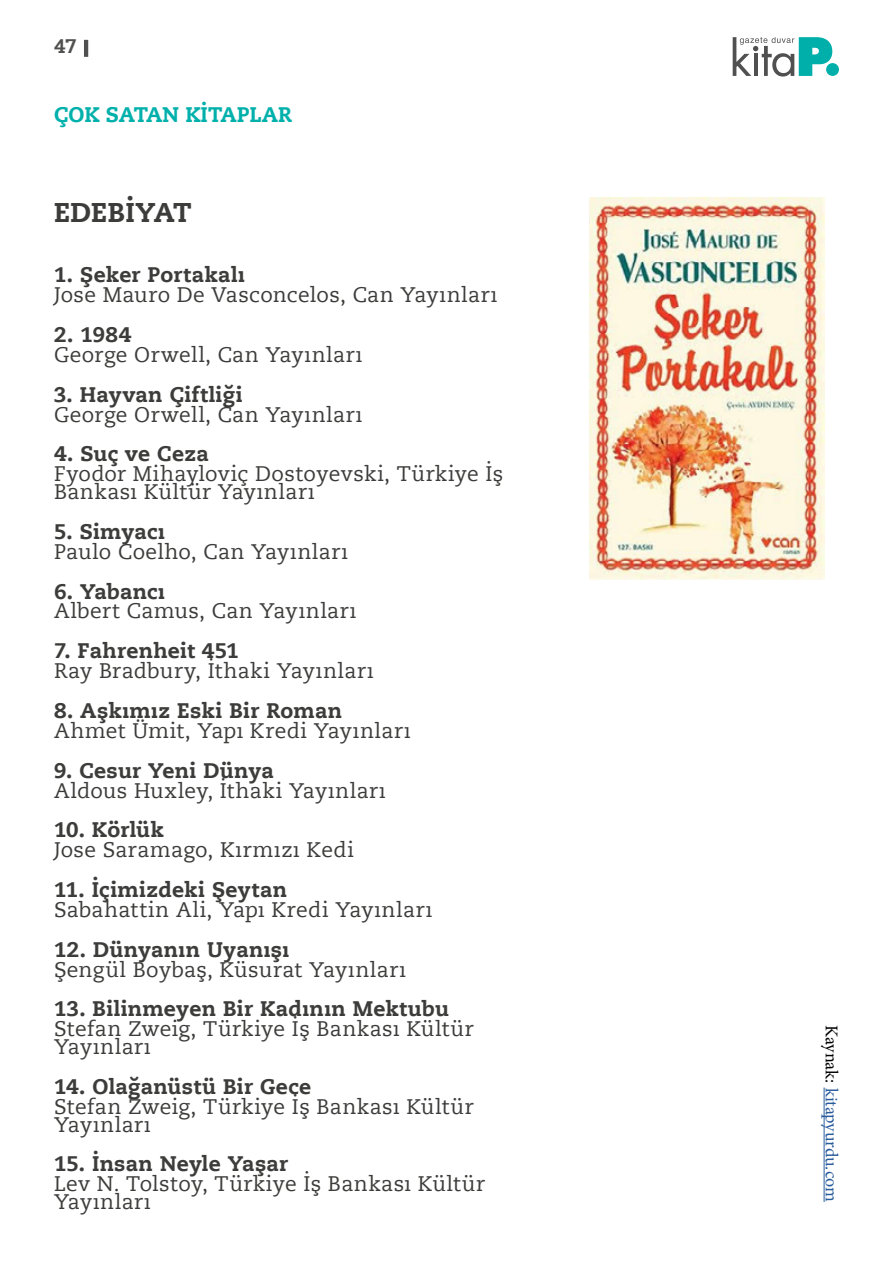
<style>
.page{position:relative;width:893px;height:1263px;background:#fff}
.page>*{position:absolute;margin:0;border:0;box-sizing:border-box;transform-origin:0 0}
.t1{font:700 27px "Caecilia LT Std Roman";letter-spacing:.005em;color:#3c3c3b}
.t2{font:21px/17.7px "Caecilia LT Std Roman";letter-spacing:.02em;color:#3c3c3b}
.t3{font:700 21px "Caecilia LT Std Roman";letter-spacing:.01em;color:#3c3c3b}
.t4{font:700 21px "Caecilia LT Std Roman";color:#00b0ab}
.t5{font:500 21px "Pridi";color:#515150}
.t6{font:18px "Minion Pro";letter-spacing:-.01em;color:#275b9b}
.s1{color:#000}
</style>
<div class="page">
<svg style="left:733px;top:37px;width:99px;height:40px"></svg>
<div style="left:826px;top:63px;width:13px;height:13px;background:#00afaa;border-radius:50%"></div>
<hr style="left:84px;top:40px;width:4px;height:17px;background:#505050">
<img style="left:590px;top:197px;width:235px;height:383px">
<hr style="left:824px;top:1087px;width:1px;height:115px;background:#275b9b">
<p class="t5" style="left:54px;top:31px;width:24px">47</p>
<p class="t4" style="left:54px;top:101px;width:239px">ÇOK SATAN KİTAPLAR</p>
<p class="t1" style="left:54px;top:195px;width:139px">EDEBİYAT</p>
<p class="t3" style="left:54px;top:261px;width:192px">1. Şeker Portakalı</p>
<p class="t2" style="left:54px;top:286px;width:445px">Jose Mauro De Vasconcelos, Can Yayınları</p>
<p class="t3" style="left:54px;top:321px;width:79px">2. 1984</p>
<p class="t2" style="left:54px;top:345px;width:310px">George Orwell, Can Yayınları</p>
<p class="t3" style="left:54px;top:381px;width:190px">3. Hayvan Çiftliği</p>
<p class="t2" style="left:54px;top:405px;width:310px">George Orwell, Can Yayınları</p>
<p class="t3" style="left:54px;top:440px;width:156px">4. Suç ve Ceza</p>
<p class="t2" style="left:54px;top:465px;width:451px">Fyodor Mihayloviç Dostoyevski, Türkiye İş<br>Bankası Kültür Yayınları</p>
<p class="t3" style="left:54px;top:518px;width:113px">5. Simyacı</p>
<p class="t2" style="left:54px;top:542px;width:296px">Paulo Coelho, Can Yayınları</p>
<p class="t3" style="left:54px;top:577px;width:113px">6. Yabancı</p>
<p class="t2" style="left:54px;top:602px;width:304px">Albert Camus, Can Yayınları</p>
<p class="t3" style="left:54px;top:637px;width:187px">7. Fahrenheit 451</p>
<p class="t2" style="left:54px;top:662px;width:321px">Ray Bradbury, İthaki Yayınları</p>
<p class="t3" style="left:54px;top:697px;width:290px">8. Aşkımız Eski Bir Roman</p>
<p class="t2" style="left:54px;top:721px;width:358px">Ahmet Ümit, Yapı Kredi Yayınları</p>
<p class="t3" style="left:54px;top:757px;width:221px">9. Cesur Yeni Dünya</p>
<p class="t2" style="left:54px;top:781px;width:333px">Aldous Huxley, İthaki Yayınları</p>
<p class="t3" style="left:54px;top:816px;width:111px">10. Körlük</p>
<p class="t2" style="left:54px;top:841px;width:301px">Jose Saramago, Kırmızı Kedi</p>
<p class="t3" style="left:54px;top:876px;width:235px">11. İçimizdeki Şeytan</p>
<p class="t2" style="left:54px;top:901px;width:380px">Sabahattin Ali, Yapı Kredi Yayınları</p>
<p class="t3" style="left:54px;top:936px;width:237px">12. Dünyanın Uyanışı</p>
<p class="t2" style="left:54px;top:960px;width:354px">Şengül Boybaş, Küsurat Yayınları</p>
<p class="t3" style="left:54px;top:995px;width:397px">13. Bilinmeyen Bir Kadının Mektubu</p>
<p class="t2" style="left:54px;top:1020px;width:421px">Stefan Zweig, Türkiye İş Bankası Kültür<br>Yayınları</p>
<p class="t3" style="left:54px;top:1073px;width:259px">14. Olağanüstü Bir Gece</p>
<p class="t2" style="left:54px;top:1097px;width:421px">Stefan Zweig, Türkiye İş Bankası Kültür<br>Yayınları</p>
<p class="t3" style="left:54px;top:1150px;width:236px">15. İnsan Neyle Yaşar</p>
<p class="t2" style="left:54px;top:1175px;width:433px">Lev N. Tolstoy, Türkiye İş Bankası Kültür<br>Yayınları</p>
<p class="t6" style="left:844px;top:1025px;width:179px;rotate:90deg"><span class="s1">Kaynak:</span> kitapyurdu.com</p>
</div>
